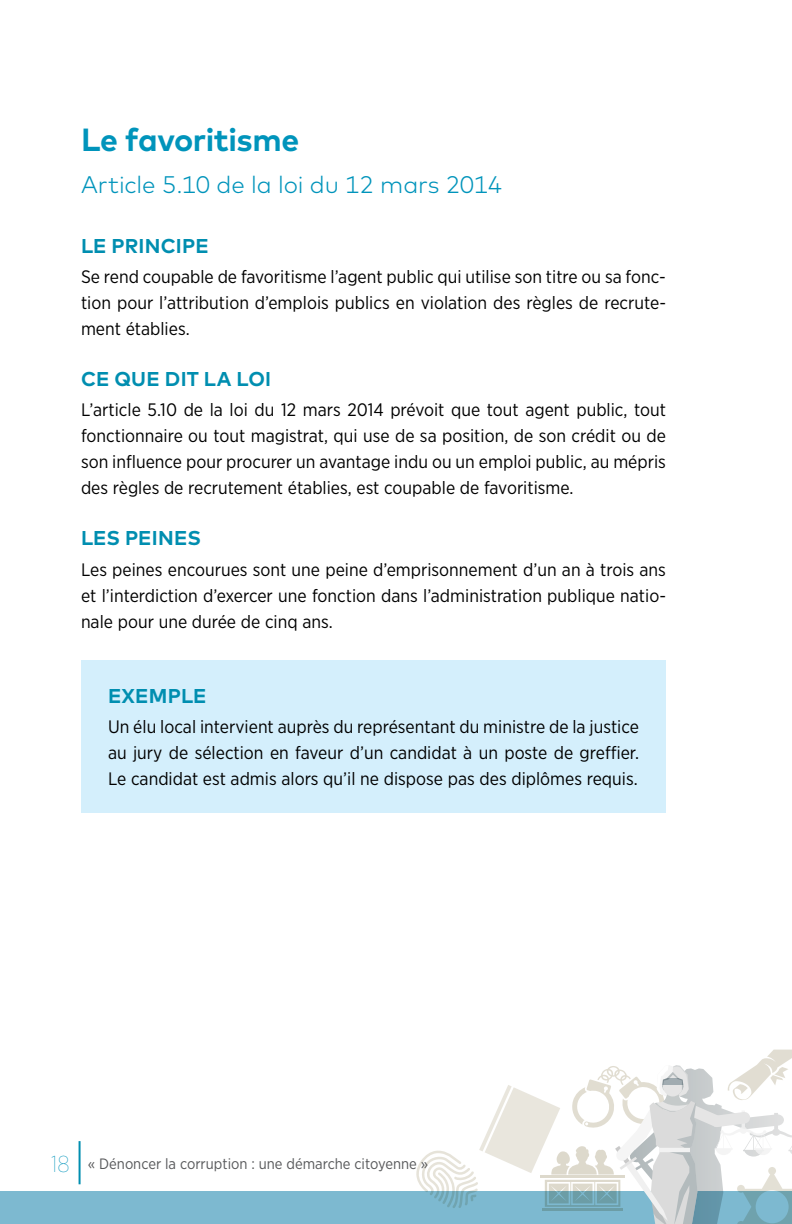
<style>
.page{position:relative;width:792px;height:1224px;background:#fff}
.page>*{position:absolute;margin:0;border:0;box-sizing:border-box;transform-origin:0 0}
.t1{font:700 32px "Mark";letter-spacing:-.01em;color:#0094bb}
.t2{font:300 24px "Mark";letter-spacing:-.005em;color:#0094bb}
.t3{font:700 20px "Mark";letter-spacing:.015em;color:#008eb0}
.t4{font:18px/26px "Gotham Narrow";color:#000;text-align:justify}
.t5{font:15px "Gotham Narrow";color:#58595b}
.s1{font-weight:100;font-size:23px;color:#0094bb}
</style>
<div class="page">
<div style="left:0;top:1191px;width:792px;height:33px;background:#7db9d0"></div>
<svg style="left:416px;top:1050px;width:376px;height:174px"></svg>
<hr style="left:79px;top:1141px;width:2px;height:43px;background:#008eb0">
<div style="left:81px;top:660px;width:585px;height:152px;background:#d4effc"></div>
<h1 class="t1" style="left:81px;top:122px;width:220px">Le favoritisme</h1>
<h2 class="t2" style="left:81px;top:170px;width:423px">Article 5.10 de la loi du 12 mars 2014</h2>
<p class="t3" style="left:81px;top:234px;width:129px">LE PRINCIPE</p>
<p class="t4" style="left:81px;top:263px;width:587px">Se rend coupable de favoritisme l’agent public qui utilise son titre ou sa fonc&shy;tion pour l’attribution d’emplois publics en violation des règles de recrute&shy;ment établies.</p>
<p class="t3" style="left:81px;top:367px;width:192px">CE QUE DIT LA LOI</p>
<p class="t4" style="left:81px;top:397px;width:587px">L’article 5.10 de la loi du 12 mars 2014 prévoit que tout agent public, tout fonctionnaire ou tout magistrat, qui use de sa position, de son crédit ou de son influence pour procurer un avantage indu ou un emploi public, au mépris des règles de recrutement établies, est coupable de favoritisme.</p>
<p class="t3" style="left:81px;top:527px;width:122px">LES PEINES</p>
<p class="t4" style="left:81px;top:556px;width:587px">Les peines encourues sont une peine d’emprisonnement d’un an à trois ans et l’interdiction d’exercer une fonction dans l’administration publique natio&shy;nale pour une durée de cinq ans.</p>
<p class="t3" style="left:108px;top:684px;width:100px">EXEMPLE</p>
<p class="t4" style="left:108px;top:713px;width:532px;text-align:left">Un élu local intervient auprès du représentant du ministre de la justice au jury de sélection en faveur d’un candidat à un poste de greffier.<br>Le candidat est admis alors qu’il ne dispose pas des diplômes requis.</p>
<p class="t5" style="left:51px;top:1154px;width:379px"><span class="s1">18</span> « Dénoncer la corruption : une démarche citoyenne »</p>
</div>
